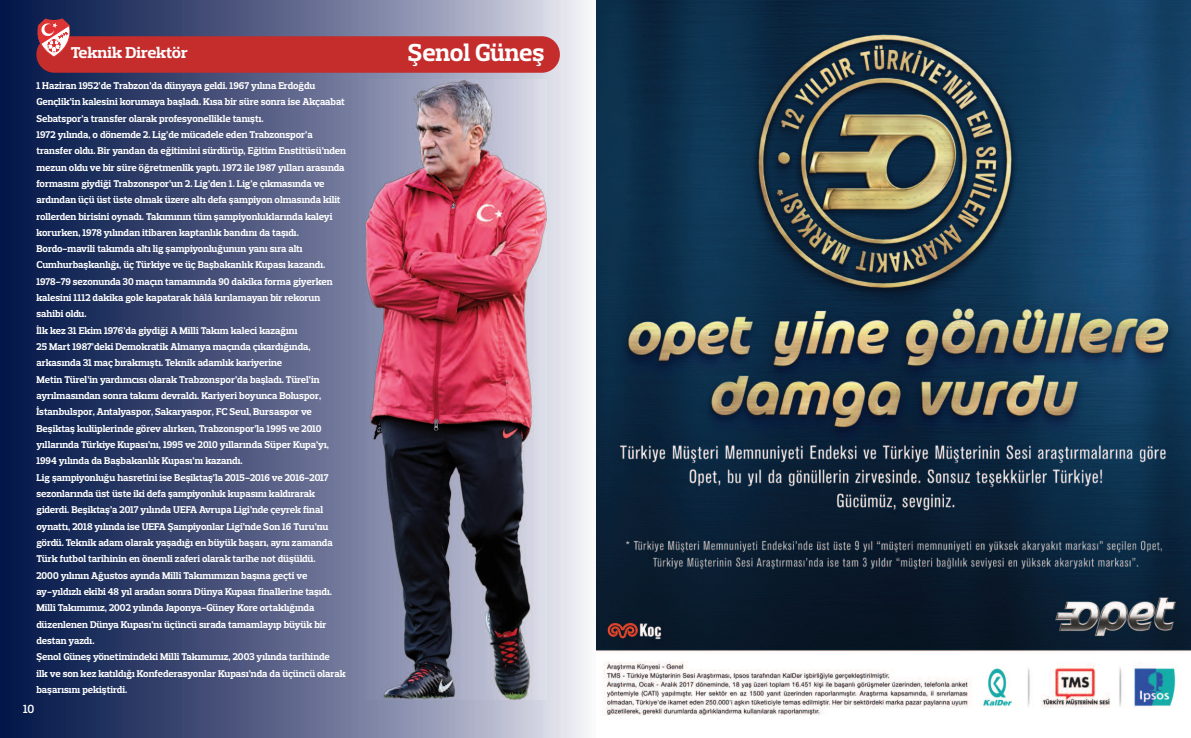
<style>
.page{position:relative;width:1191px;height:738px;background:#fff}
.page>*{position:absolute;margin:0;border:0;box-sizing:border-box;transform-origin:0 0}
.t1{font:700 25px "Prelo Slab";letter-spacing:-.005em;color:#fff}
.t2{font:700 16px "Prelo Slab";letter-spacing:-.01em;color:#fff;scale:1.05 1}
.t3{font:600 12px "Prelo Slab";color:#fff}
.t4{font:700 10px/16.3px "Prelo Slab";color:#fff}
</style>
<div class="page">
<img style="left:596px;top:0;width:594px;height:716px">
<svg style="left:0;top:0;width:588px;height:737px;background:#515c82"></svg>
<div style="left:36px;top:36px;width:524px;height:37px;background:#c52c2c;border-radius:18px"></div>
<img style="left:365px;top:79px;width:181px;height:620px">
<svg style="left:37px;top:18px;width:36px;height:39px"></svg>
<h2 class="t2" style="left:71px;top:43px;width:113px">Teknik Direktör</h2>
<h1 class="t1" style="left:408px;top:37px;width:138px">Şenol Güneş</h1>
<p class="t4" style="left:36px;top:77px;width:311px">1 Haziran 1952’de Trabzon’da dünyaya geldi. 1967 yılına Erdoğdu Gençlik’in kalesini korumaya başladı. Kısa bir süre sonra ise Akçaabat Sebatspor’a transfer olarak profesyonellikle tanıştı.<br>1972 yılında, o dönemde 2. Lig’de mücadele eden Trabzonspor’a transfer oldu. Bir yandan da eğitimini sürdürüp, Eğitim Enstitüsü’nden mezun oldu ve bir süre öğretmenlik yaptı. 1972 ile 1987 yılları arasında formasını giydiği Trabzonspor’un 2. Lig’den 1. Lig’e çıkmasında ve ardından üçü üst üste olmak üzere altı defa şampiyon olmasında kilit rollerden birisini oynadı. Takımının tüm şampiyonluklarında kaleyi korurken, 1978 yılından itibaren kaptanlık bandını da taşıdı.<br>Bordo-mavili takımda altı lig şampiyonluğunun yanı sıra altı Cumhurbaşkanlığı, üç Türkiye ve üç Başbakanlık Kupası kazandı.<br>1978-79 sezonunda 30 maçın tamamında 90 dakika forma giyerken kalesini 1112 dakika gole kapatarak hâlâ kırılamayan bir rekorun sahibi oldu.<br>İlk kez 31 Ekim 1976’da giydiği A Millî Takım kaleci kazağını<br>25 Mart 1987’deki Demokratik Almanya maçında çıkardığında, arkasında 31 maç bırakmıştı. Teknik adamlık kariyerine<br>Metin Türel’in yardımcısı olarak Trabzonspor’da başladı. Türel’in ayrılmasından sonra takımı devraldı. Kariyeri boyunca Boluspor, İstanbulspor, Antalyaspor, Sakaryaspor, FC Seul, Bursaspor ve Beşiktaş kulüplerinde görev alırken, Trabzonspor’la 1995 ve 2010 yıllarında Türkiye Kupası’nı, 1995 ve 2010 yıllarında Süper Kupa’yı, 1994 yılında da Başbakanlık Kupası’nı kazandı.<br>Lig şampiyonluğu hasretini ise Beşiktaş’la 2015-2016 ve 2016-2017 sezonlarında üst üste iki defa şampiyonluk kupasını kaldırarak giderdi. Beşiktaş’a 2017 yılında UEFA Avrupa Ligi’nde çeyrek final oynattı, 2018 yılında ise UEFA Şampiyonlar Ligi’nde Son 16 Turu’nu gördü. Teknik adam olarak yaşadığı en büyük başarı, aynı zamanda Türk futbol tarihinin en önemli zaferi olarak tarihe not düşüldü.<br>2000 yılının Ağustos ayında Millî Takımımızın başına geçti ve ay-yıldızlı ekibi 48 yıl aradan sonra Dünya Kupası finallerine taşıdı.<br>Millî Takımımız, 2002 yılında Japonya-Güney Kore ortaklığında düzenlenen Dünya Kupası’nı üçüncü sırada tamamlayıp büyük bir destan yazdı.<br>Şenol Güneş yönetimindeki Millî Takımımız, 2003 yılında tarihinde<br>ilk ve son kez katıldığı Konfederasyonlar Kupası’nda da üçüncü olarak başarısını pekiştirdi.</p>
<p class="t3" style="left:23px;top:700px;width:13px">10</p>
</div>
